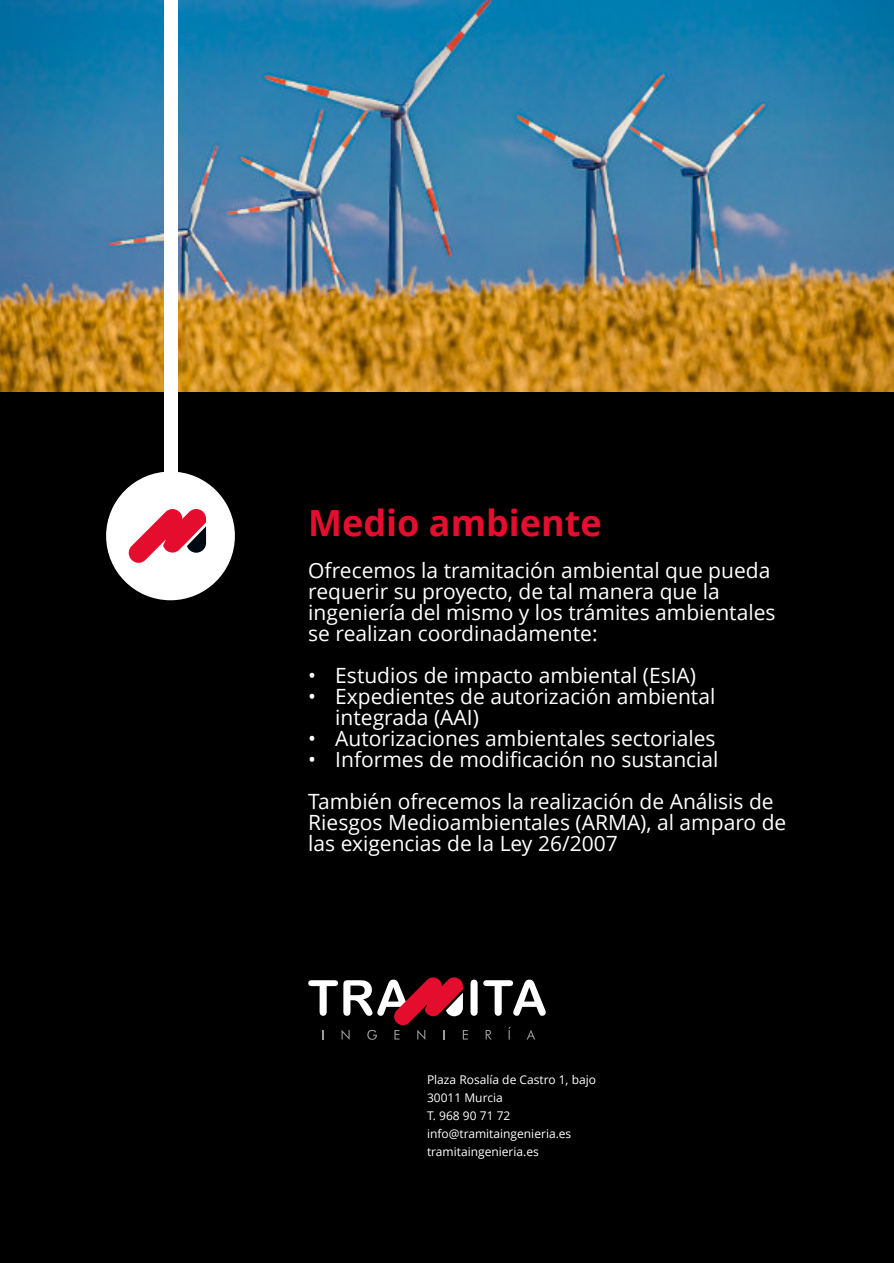
<style>
.page{position:relative;width:894px;height:1263px;background:#fff}
.page>*{position:absolute;margin:0;border:0;box-sizing:border-box;transform-origin:0 0}
.t1{font:700 36px "Open Sans";color:#e40e2f}
.t2{font:21px/21px "Open Sans";color:#fff}
.t3{font:12px/18px "Open Sans";color:#fff}
</style>
<div class="page">
<img style="left:0;top:0;width:893px;height:392px">
<div style="left:0;top:392px;width:893px;height:871px;background:#010000"></div>
<div style="left:164px;top:0;width:13px;height:511px;background:#fff"></div>
<div style="left:106px;top:472px;width:129px;height:128px;background:#fff;border-radius:50%"></div>
<svg style="left:129px;top:509px;width:77px;height:54px"></svg>
<svg style="left:483px;top:980px;width:62px;height:36px"></svg>
<svg style="left:308px;top:977px;width:169px;height:63px"></svg>
<svg style="left:485px;top:1030px;width:7px;height:9px"></svg>
<svg style="left:508px;top:1027px;width:3px;height:12px"></svg>
<svg style="left:527px;top:1030px;width:8px;height:9px"></svg>
<h1 class="t1" style="left:308px;top:509px;width:295px">Medio ambiente</h1>
<p class="t2" style="left:308px;top:562px;width:468px">Ofrecemos la tramitación ambiental que pueda requerir su proyecto, de tal manera que la ingeniería del mismo y los trámites ambientales se realizan coordinadamente:</p>
<p class="t2" style="left:308px;top:667px;width:389px">• Estudios de impacto ambiental (EsIA)</p>
<p class="t2" style="left:335px;top:688px;width:381px;text-indent:-27px">• Expedientes de autorización ambiental integrada (AAI)</p>
<p class="t2" style="left:308px;top:730px;width:409px">• Autorizaciones ambientales sectoriales</p>
<p class="t2" style="left:308px;top:741px;width:467px;line-height:42px">• Informes de modificación no sustancial<br>También ofrecemos la realización de Análisis de</p>
<p class="t2" style="left:308px;top:814px;width:479px">Riesgos Medioambientales (ARMA), al amparo de las exigencias de la Ley 26/2007</p>
<p class="t3" style="left:427px;top:1072px;width:170px">Plaza Rosalía de Castro 1, bajo<br>30011 Murcia<br>T. 968 90 71 72 info@tramitaingenieria.es tramitaingenieria.es</p>
</div>
